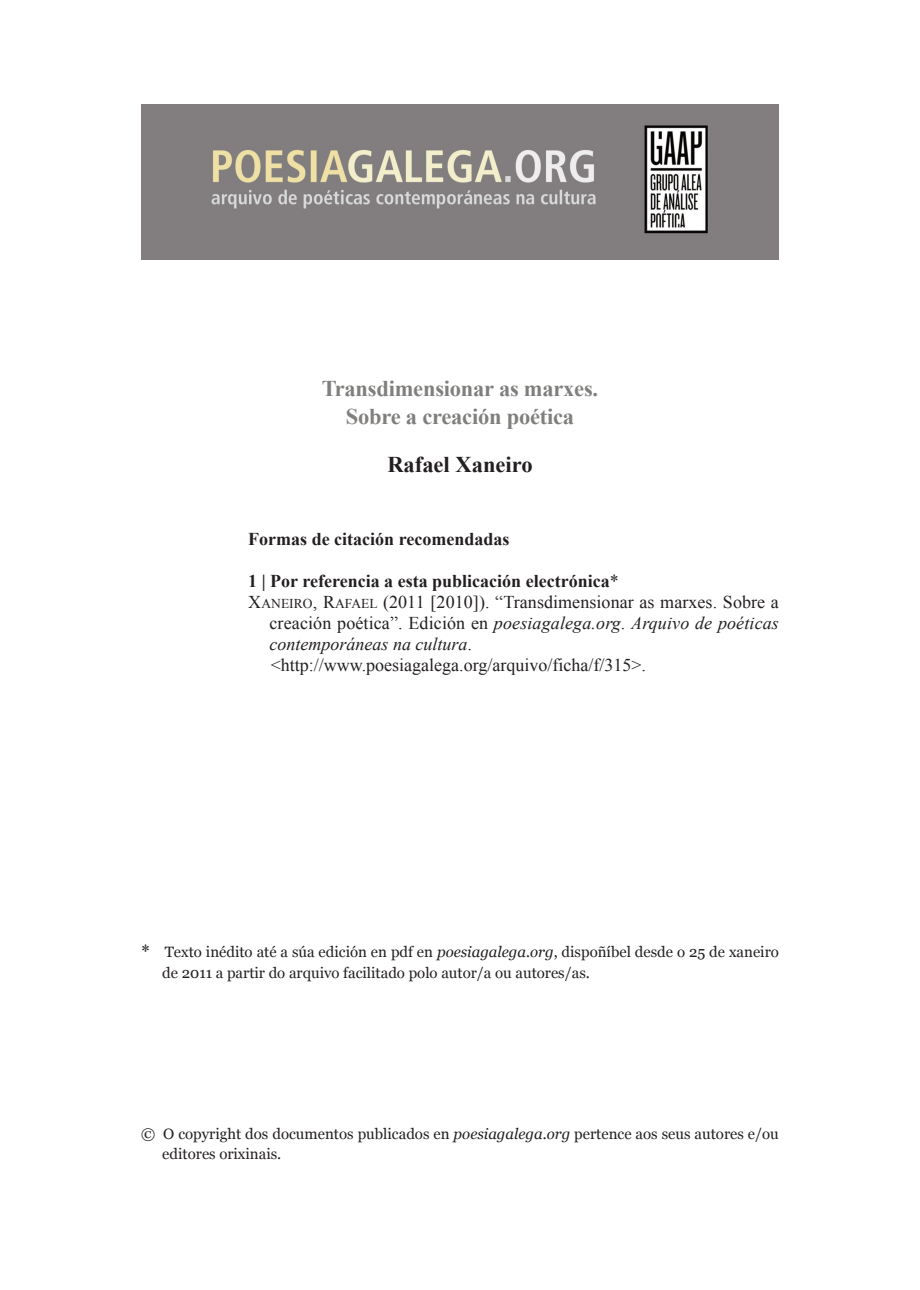
<style>
.page{position:relative;width:920px;height:1290px;background:#fff}
.page>*{position:absolute;margin:0;border:0;box-sizing:border-box;transform-origin:0 0}
.t1{font:700 22.5px/27px "Times New Roman";letter-spacing:-.01em;color:#807f7d;text-align:center}
.t2{font:700 22.5px "Times New Roman";color:#231f20}
.t3{font:18px "Times New Roman";color:#231f20}
.t4{font:italic 18px "Times New Roman";letter-spacing:.005em;color:#231f20}
.t5{font:700 18px "Times New Roman";color:#231f20}
.t6{font:15px/19.5px "Georgia";color:#231f20}
.s1{font-weight:400}
.s2{font-size:13.5px}
.s3{font-style:normal}
.s4{font-family:"Times New Roman";font-size:18px}
.s5{font-style:italic}
</style>
<div class="page">
<div style="left:141px;top:101px;width:638px;height:163px;background:linear-gradient(to right,#fff,#fff)"></div>
<img style="left:141px;top:105px;width:638px;height:155px">
<h1 class="t1" style="left:322px;top:375px;width:278px">Transdimensionar as marxes.<br>Sobre a creación poética</h1>
<h1 class="t2" style="left:387px;top:451px;width:147px">Rafael Xaneiro</h1>
<p class="t5" style="left:248px;top:528px;width:263px">Formas de citación recomendadas</p>
<p class="t5" style="left:248px;top:571px;width:372px">1 | Por referencia a esta publicación electrónica<span class="s1">*</span></p>
<p class="t3" style="left:248px;top:592px;width:532px">X<span class="s2">aneiro</span>, r<span class="s2">afael</span> (2011 [2010]). “Transdimensionar as marxes. Sobre a</p>
<p class="t4" style="left:270px;top:613px;width:511px"><span class="s3">creación poética”. edición en</span> poesiagalega.org<span class="s3">.</span> Arquivo de poéticas</p>
<p class="t4" style="left:270px;top:634px;width:204px">contemporáneas na cultura<span class="s3">.</span></p>
<p class="t3" style="left:271px;top:655px;width:377px">&lt;http://www.poesiagalega.org/arquivo/ficha/f/315&gt;.</p>
<p class="t6" style="left:162px;top:941px;width:618px;line-height:21px;text-indent:-21px"><span class="s4">*</span> Texto inédito até a súa edición en pdf en <span class="s5">poesiagalega.org</span>, dispoñíbel desde o 25 de xaneiro de 2011 a partir do arquivo facilitado polo autor/a ou autores/as.</p>
<p class="t6" style="left:162px;top:1124px;width:618px;text-indent:-21px">© O copyright dos documentos publicados en <span class="s5">poesiagalega.org</span> pertence aos seus autores e/ou editores orixinais.</p>
</div>
